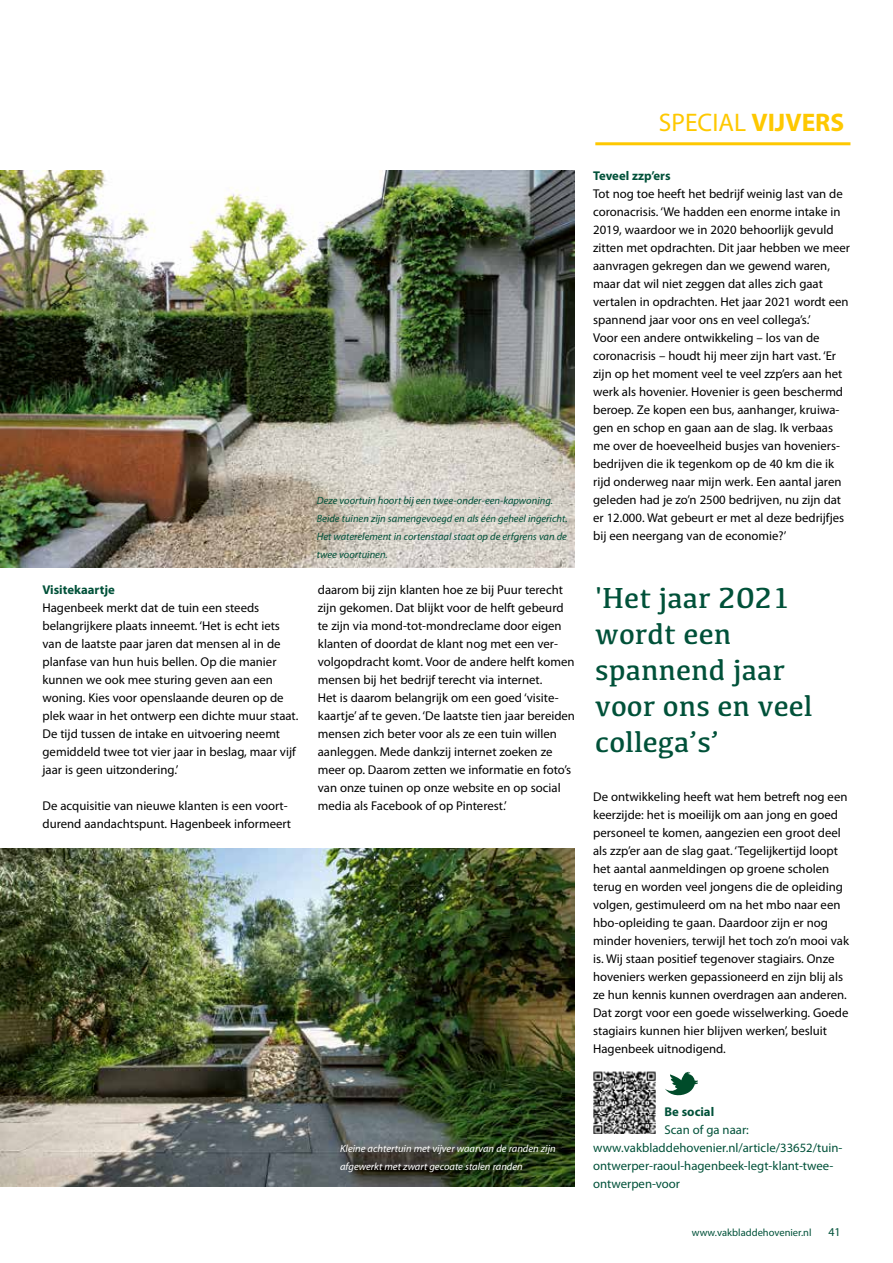
<style>
.page{position:relative;width:893px;height:1263px;background:#fff}
.page>*{position:absolute;margin:0;border:0;box-sizing:border-box;transform-origin:0 0}
.t1{font:30px/36px "Kefa";color:#005139}
.t2{font:25.5px "Myriad Pro";color:#fec800}
.t3{font:12.75px/18px "Myriad Pro";color:#000}
.t4{font:12.75px/18px "Myriad Pro";color:#005139}
.t5{font:700 12.75px "Myriad Pro";color:#005139}
.t6{font:12px "Myriad Pro";color:#005139}
.t7{font:italic 10.5px/18px "Myriad Pro";color:#005139}
.t8{font:italic 10.5px/18px "Myriad Pro";color:#fff}
.t9{font:10.5px "Myriad Pro";color:#005139}
.s1{font-weight:700}
</style>
<div class="page">
<hr style="left:595px;top:142px;width:255px;height:3px;background:#fec800">
<img style="left:0;top:170px;width:574px;height:398px">
<img style="left:0;top:848px;width:574px;height:338px">
<img style="left:0;top:170px;width:1px;height:397px">
<img style="left:593px;top:1071px;width:63px;height:62px">
<svg style="left:665px;top:1072px;width:33px;height:23px"></svg>
<p class="t5" style="left:43px;top:581px;width:74px">Visitekaartje</p>
<p class="t3" style="left:43px;top:599px;width:257px">Hagenbeek merkt dat de tuin een steeds belangrijkere plaats inneemt. ‘Het is echt iets van de laatste paar jaren dat mensen al in de planfase van hun huis bellen. Op die manier kunnen we ook mee sturing geven aan een woning. Kies voor openslaande deuren op de plek waar in het ontwerp een dichte muur staat.<br>De tijd tussen de intake en uitvoering neemt gemiddeld twee tot vier jaar in beslag, maar vijf jaar is geen uitzondering.’</p>
<p class="t3" style="left:43px;top:797px;width:250px">De acquisitie van nieuwe klanten is een voort&shy;durend aandachtspunt. Hagenbeek informeert</p>
<p class="t7" style="left:317px;top:491px;width:252px">Deze voortuin hoort bij een twee-onder-een-kapwoning.<br>Beide tuinen zijn samengevoegd en als één geheel ingericht.<br>Het waterelement in cortenstaal staat op de erfgrens van de twee voortuinen.</p>
<p class="t3" style="left:318px;top:581px;width:259px">daarom bij zijn klanten hoe ze bij Puur terecht zijn gekomen. Dat blijkt voor de helft gebeurd te zijn via mond-tot-mondreclame door eigen klanten of doordat de klant nog met een ver&shy;volgopdracht komt. Voor de andere helft komen mensen bij het bedrijf terecht via internet.<br>Het is daarom belangrijk om een goed ‘visite&shy;kaartje’ af te geven. ‘De laatste tien jaar bereiden mensen zich beter voor als ze een tuin willen aanleggen. Mede dankzij internet zoeken ze meer op. Daarom zetten we informatie en foto’s van onze tuinen op onze website en op social media als Facebook of op Pinterest.’</p>
<h2 class="t2" style="left:659px;top:107px;width:187px">SPECIAL <span class="s1">VIJVERS</span></h2>
<p class="t5" style="left:593px;top:167px;width:79px">Teveel zzp’ers</p>
<p class="t3" style="left:593px;top:185px;width:258px">Tot nog toe heeft het bedrijf weinig last van de coronacrisis. ‘We hadden een enorme intake in 2019, waardoor we in 2020 behoorlijk gevuld zitten met opdrachten. Dit jaar hebben we meer aanvragen gekregen dan we gewend waren, maar dat wil niet zeggen dat alles zich gaat vertalen in opdrachten. Het jaar 2021 wordt een spannend jaar voor ons en veel collega’s.’<br>Voor een andere ontwikkeling – los van de coronacrisis – houdt hij meer zijn hart vast. ‘Er zijn op het moment veel te veel zzp’ers aan het werk als hovenier. Hovenier is geen beschermd beroep. Ze kopen een bus, aanhanger, kruiwa&shy;gen en schop en gaan aan de slag. Ik verbaas me over de hoeveelheid busjes van hoveniers&shy;bedrijven die ik tegenkom op de 40 km die ik rijd onderweg naar mijn werk. Een aantal jaren geleden had je zo’n 2500 bedrijven, nu zijn dat er 12.000. Wat gebeurt er met al deze bedrijfjes bij een neergang van de economie?’</p>
<h1 class="t1" style="left:595px;top:579px;width:219px">'Het jaar 2021 wordt een spannend jaar voor ons en veel collega’s’</h1>
<p class="t3" style="left:593px;top:788px;width:257px">De ontwikkeling heeft wat hem betreft nog een keerzijde: het is moeilijk om aan jong en goed personeel te komen, aangezien een groot deel als zzp’er aan de slag gaat. ‘Tegelijkertijd loopt het aantal aanmeldingen op groene scholen terug en worden veel jongens die de opleiding volgen, gestimuleerd om na het mbo naar een hbo-opleiding te gaan. Daardoor zijn er nog minder hoveniers, terwijl het toch zo’n mooi vak is. Wij staan positief tegenover stagiairs. Onze hoveniers werken gepassioneerd en zijn blij als ze hun kennis kunnen overdragen aan anderen.<br>Dat zorgt voor een goede wisselwerking. Goede stagiairs kunnen hier blijven werken’, besluit Hagenbeek uitnodigend.</p>
<p class="t8" style="left:340px;top:1139px;width:217px">Kleine achtertuin met vijver waarvan de randen zijn afgewerkt met zwart gecoate stalen randen</p>
<p class="t5" style="left:664px;top:1103px;width:51px">Be social</p>
<p class="t4" style="left:593px;top:1121px;width:251px;text-indent:71px">Scan of ga naar: www.vakbladdehovenier.nl/article/33652/tuin&shy;ontwerper-raoul-hagenbeek-legt-klant-twee&shy;ontwerpen-voor</p>
<p class="t9" style="left:692px;top:1226px;width:121px">www.vakbladdehovenier.nl</p>
<p class="t6" style="left:828px;top:1224px;width:14px">41</p>
</div>
